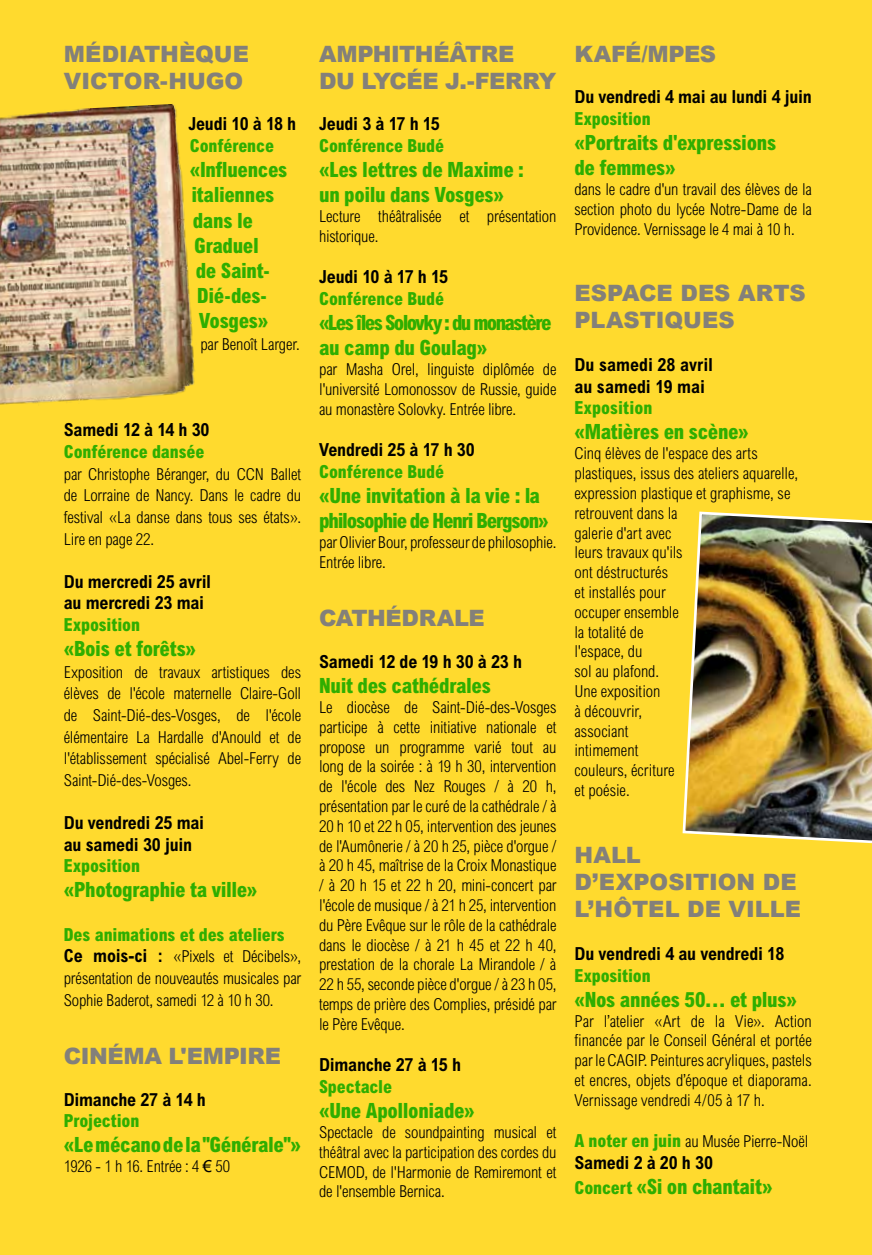
<style>
.page{position:relative;width:872px;height:1255px;background:#fff}
.page>*{position:absolute;margin:0;border:0;box-sizing:border-box;transform-origin:0 0}
.t1{font:900 22.5px/27px "Arial";letter-spacing:-.005em;color:#83807a}
.t2{font:800 condensed 21px/25.2px "Arial";letter-spacing:-.015em;color:#2fae00}
.t3{font:800 condensed 21px/25.2px "Arial";letter-spacing:-.055em;color:#2fae00}
.t4{font:800 condensed 21px/25.2px "Arial";letter-spacing:-.075em;color:#2fae00}
.t5{font:700 condensed 18px/21.6px "Arial";letter-spacing:-.01em;color:#000}
.t6{font:800 condensed 18px "Arial";letter-spacing:-.005em;color:#2fae00}
.t7{font:300 condensed 16.5px/19.8px "Arial";letter-spacing:-.005em;color:#000;text-align:justify}
.s1{font-weight:700;font-size:18px}
.s2{font-weight:400;font-stretch:normal}
.s3{font-weight:800;font-size:18px;color:#2fae00}
.s4{font-size:18px}
</style>
<div class="page">
<div style="left:0;top:0;width:872px;height:1254px;background:#ffda2e"></div>
<img style="left:0;top:104px;width:195px;height:301px">
<img style="left:682px;top:511px;width:190px;height:333px">
<h1 class="t1" style="left:64px;top:40px;width:187px">MÉD IATHÈQUE<br>VICTOR-HUGO</h1>
<p class="t5" style="left:188px;top:113px;width:109px">Jeudi 10 à 18 h</p>
<p class="t6" style="left:190px;top:134px;width:86px">Conférence</p>
<p class="t2" style="left:190px;top:157px;width:99px">«Influences</p>
<p class="t2" style="left:191px;top:182px;width:85px">italiennes</p>
<p class="t2" style="left:193px;top:207px;width:62px">dans le</p>
<p class="t2" style="left:194px;top:232px;width:66px">Graduel</p>
<p class="t2" style="left:196px;top:257px;width:76px">de Saint-</p>
<p class="t2" style="left:197px;top:283px;width:71px">Dié-des-</p>
<p class="t2" style="left:199px;top:308px;width:71px">Vosges»</p>
<p class="t7" style="left:200px;top:334px;width:101px">par Benoît Larger.</p>
<p class="t5" style="left:64px;top:419px;width:147px">Samedi 12 à 14 h 30</p>
<p class="t6" style="left:64px;top:440px;width:142px">Conférence dansée</p>
<p class="t7" style="left:64px;top:463px;width:239px;line-height:21.6px">par Christophe Béranger, du CCN Ballet de Lorraine de Nancy. Dans le cadre du festival «La danse dans tous ses états».<br>Lire en page 22.</p>
<p class="t5" style="left:64px;top:570px;width:149px">Du mercredi 25 avril au mercredi 23 mai</p>
<p class="t6" style="left:64px;top:613px;width:78px">Exposition</p>
<p class="t2" style="left:64px;top:635px;width:134px">«Bois et forêts»</p>
<p class="t7" style="left:64px;top:661px;width:239px;line-height:21.6px">Exposition de travaux artistiques des élèves de l'école maternelle Claire-Goll de Saint-Dié-des-Vosges, de l'école élémentaire La Hardalle d'Anould et de l'établissement spécialisé Abel-Ferry de Saint-Dié-des-Vosges.</p>
<p class="t5" style="left:64px;top:811px;width:142px">Du vendredi 25 mai au samedi 30 juin</p>
<p class="t6" style="left:64px;top:854px;width:78px">Exposition</p>
<p class="t2" style="left:64px;top:877px;width:195px">«Photographie ta ville»</p>
<p class="t6" style="left:64px;top:923px;width:223px">Des animations et des ateliers</p>
<p class="t7" style="left:64px;top:945px;width:239px;line-height:21.6px"><span class="s1">Ce mois-ci :</span> «Pixels et Décibels», présentation de nouveautés musicales par Sophie Baderot, samedi 12 à 10 h 30.</p>
<h1 class="t1" style="left:64px;top:1042px;width:44px">CINÉM</h1>
<h1 class="t1" style="left:144px;top:1042px;width:138px">A L'EMPIRE</h1>
<p class="t5" style="left:64px;top:1088px;width:143px">Dimanche 27 à 14 h</p>
<p class="t6" style="left:64px;top:1109px;width:77px">Projection</p>
<p class="t2" style="left:64px;top:1131px;width:239px">«Le mécano de la "Générale"»</p>
<p class="t7" style="left:64px;top:1156px;width:168px">1926 - 1 h 16. Entrée : 4 <span class="s2">€</span> 50</p>
<h1 class="t1" style="left:319px;top:40px;width:239px;text-align:center">HITHÉÂTRE<br>DU LYCÉE J.-FERRY</h1>
<p class="t5" style="left:319px;top:113px;width:122px">Jeudi 3 à 17 h 15</p>
<p class="t6" style="left:319px;top:134px;width:126px">Conférence Budé</p>
<p class="t2" style="left:319px;top:157px;width:206px">«Les lettres de Maxime : un poilu dans Vosges»</p>
<p class="t7" style="left:319px;top:206px;width:239px">Lecture théâtralisée et présentation historique.</p>
<p class="t5" style="left:319px;top:266px;width:130px">Jeudi 10 à 17 h 15</p>
<p class="t6" style="left:319px;top:287px;width:126px">Conférence Budé</p>
<p class="t4" style="left:319px;top:310px;width:234px">«Les îles Solovky : du monastère au camp du Goulag»</p>
<p class="t7" style="left:319px;top:359px;width:239px">par Masha Orel, linguiste diplômée de l'université Lomonossov de Russie, guide au monastère Solovky. Entrée libre.</p>
<p class="t5" style="left:319px;top:439px;width:157px">Vendredi 25 à 17 h 30</p>
<p class="t6" style="left:319px;top:460px;width:126px">Conférence Budé</p>
<p class="t3" style="left:319px;top:482px;width:231px">«Une invitation à la vie : la philosophie de Henri Bergson»</p>
<p class="t7" style="left:319px;top:532px;width:239px">par Olivier Bour, professeur de philosophie.<br>Entrée libre.</p>
<h1 class="t1" style="left:319px;top:605px;width:84px">CATHÉDR</h1>
<h1 class="t1" style="left:437px;top:605px;width:49px">ALE</h1>
<p class="t5" style="left:319px;top:650px;width:204px">Samedi 12 de 19 h 30 à 23 h</p>
<p class="t2" style="left:319px;top:672px;width:173px">Nuit des cathédrales</p>
<p class="t7" style="left:319px;top:697px;width:239px">Le diocèse de Saint-Dié-des-Vosges participe à cette initiative nationale et propose un programme varié tout au long de la soirée : à 19 h 30, intervention de l'école des Nez Rouges / à 20 h, présentation par le curé de la cathédrale / à 20 h 10 et 22 h 05, intervention des jeunes de l'Aumônerie / à 20 h 25, pièce d'orgue / à 20 h 45, maîtrise de la Croix Monastique / à 20 h 15 et 22 h 20, mini-concert par l'école de musique / à 21 h 25, intervention du Père Evêque sur le rôle de la cathédrale dans le diocèse / à 21 h 45 et 22 h 40, prestation de la chorale La Mirandole / à 22 h 55, seconde pièce d'orgue / à 23 h 05, temps de prière des Complies, présidé par le Père Evêque.</p>
<p class="t5" style="left:319px;top:1054px;width:143px">Dimanche 27 à 15 h</p>
<p class="t6" style="left:319px;top:1075px;width:74px">Spectacle</p>
<p class="t2" style="left:319px;top:1097px;width:157px">«Une Apolloniade»</p>
<p class="t7" style="left:319px;top:1122px;width:239px">Spectacle de soundpainting musical et théâtral avec la participation des cordes du CEMOD, de l'Harmonie de Remiremont et de l'ensemble Bernica.</p>
<h1 class="t1" style="left:319px;top:40px;width:19px">AMP</h1>
<h1 class="t1" style="left:574px;top:40px;width:143px">KAFÉ/MPES</h1>
<p class="t5" style="left:574px;top:86px;width:239px">Du vendredi 4 mai au lundi 4 juin</p>
<p class="t6" style="left:574px;top:107px;width:78px">Exposition</p>
<p class="t2" style="left:574px;top:130px;width:203px">«Portraits d'expressions de femmes»</p>
<p class="t7" style="left:574px;top:179px;width:239px">dans le cadre d'un travail des élèves de la section photo du lycée Notre-Dame de la Providence. Vernissage le 4 mai à 10 h.</p>
<h1 class="t1" style="left:574px;top:279px;width:230px;text-indent:48px">ACE DES ARTS<br>PLASTIQUES</h1>
<p class="t5" style="left:574px;top:354px;width:140px">Du samedi 28 avril au samedi 19 mai</p>
<p class="t6" style="left:574px;top:397px;width:79px">Exposition</p>
<p class="t2" style="left:574px;top:419px;width:176px">«Matières en scène»</p>
<p class="t7" style="left:574px;top:443px;width:225px;text-align:left">Cinq élèves de l'espace des arts plastiques, issus des ateliers aquarelle, expression plastique et graphisme, se retrouvent dans la<br>galerie d'art avec<br>leurs travaux qu'ils<br>ont déstructurés<br>et installés pour<br>occuper ensemble<br>la totalité de<br>l'espace, du<br>sol au plafond.<br>Une exposition<br>à découvrir,<br>associant<br>intimement<br>couleurs, écriture<br>et poésie.</p>
<h1 class="t1" style="left:574px;top:279px;width:17px">ESP</h1>
<h1 class="t1" style="left:574px;top:841px;width:77px">HALL<br>D’EXPOS</h1>
<h1 class="t1" style="left:574px;top:868px;width:228px;text-align:right">ITION DE<br>L’HÔTEL DE VILLE</h1>
<p class="t5" style="left:574px;top:942px;width:211px">Du vendredi 4 au vendredi 18</p>
<p class="t6" style="left:574px;top:964px;width:78px">Exposition</p>
<p class="t2" style="left:574px;top:986px;width:224px">«Nos années 50… et plus»</p>
<p class="t7" style="left:574px;top:1010px;width:239px">Par l’atelier «Art de la Vie». Action financée par le Conseil Général et portée par le CAGIP. Peintures acryliques, pastels et encres, objets d’époque et diaporama.<br>Vernissage vendredi 4/05 à 17 h.</p>
<p class="t7" style="left:574px;top:1131px;width:235px"><span class="s3">A noter en juin</span> au Musée Pierre-Noël</p>
<p class="t5" style="left:574px;top:1151px;width:140px">Samedi 2 à 20 h 30</p>
<p class="t2" style="left:574px;top:1173px;width:200px"><span class="s4">Concert</span> «Si on chantait»</p>
</div>
